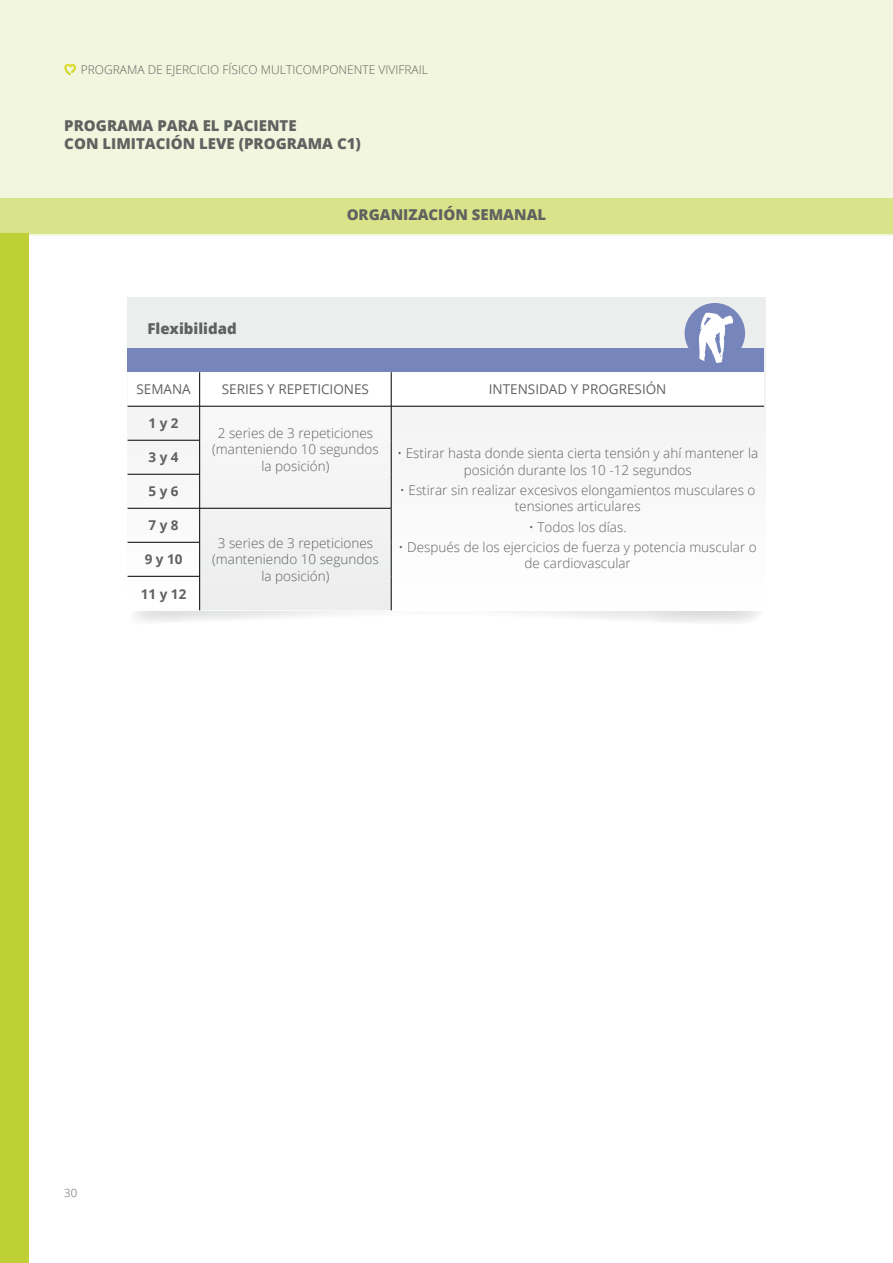
<style>
.page{position:relative;width:893px;height:1263px;background:#fff}
.page>*{position:absolute;margin:0;border:0;box-sizing:border-box;transform-origin:0 0}
.t1{font:800 15px/18px "Open Sans";color:#5f625f}
.t2{font:300 13.5px/16.2px "Open Sans";color:#5f625f;text-align:center}
.t3{font:13.5px "Open Sans";color:#5f625f}
.t4{font:700 13.5px "Open Sans";color:#5f625f}
.t5{font:300 12px "Open Sans";color:#5f625f}
.t6{font:300 11.25px "Open Sans";color:#5f625f}
</style>
<div class="page">
<div style="left:0;top:0;width:893px;height:235px;background:#f3f6de"></div>
<div style="left:0;top:198px;width:893px;height:36px;background:#d9e38a"></div>
<div style="left:0;top:234px;width:28px;height:1029px;background:#bfd037"></div>
<div style="left:128px;top:298px;width:636px;height:51px;background:#eceded"></div>
<div style="left:128px;top:349px;width:636px;height:23px;background:#7685bc"></div>
<svg style="left:128px;top:372px;width:638px;height:251px"></svg>
<div style="left:391px;top:406px;width:373px;height:204px;background:#f9f9f9"></div>
<hr style="left:199px;top:372px;width:1px;height:34px;background:#000">
<hr style="left:391px;top:372px;width:1px;height:34px;background:#000">
<hr style="left:128px;top:406px;width:72px;height:1px;background:#000">
<hr style="left:200px;top:406px;width:191px;height:1px;background:#000">
<hr style="left:199px;top:406px;width:1px;height:34px;background:#000">
<hr style="left:391px;top:406px;width:373px;height:1px;background:#000">
<hr style="left:391px;top:406px;width:1px;height:34px;background:#000">
<hr style="left:128px;top:440px;width:72px;height:1px;background:#000">
<hr style="left:199px;top:440px;width:1px;height:34px;background:#000">
<hr style="left:391px;top:440px;width:1px;height:34px;background:#000">
<hr style="left:128px;top:474px;width:72px;height:1px;background:#000">
<hr style="left:199px;top:474px;width:1px;height:34px;background:#000">
<hr style="left:391px;top:474px;width:1px;height:34px;background:#000">
<hr style="left:128px;top:508px;width:72px;height:1px;background:#000">
<hr style="left:200px;top:508px;width:191px;height:1px;background:#000">
<hr style="left:199px;top:508px;width:1px;height:34px;background:#000">
<hr style="left:391px;top:508px;width:1px;height:34px;background:#000">
<hr style="left:128px;top:542px;width:72px;height:1px;background:#000">
<hr style="left:199px;top:542px;width:1px;height:34px;background:#000">
<hr style="left:391px;top:542px;width:1px;height:34px;background:#000">
<hr style="left:128px;top:576px;width:72px;height:1px;background:#000">
<hr style="left:199px;top:576px;width:1px;height:34px;background:#000">
<hr style="left:391px;top:576px;width:1px;height:34px;background:#000">
<svg style="left:685px;top:303px;width:60px;height:60px"></svg>
<svg style="left:64px;top:64px;width:12px;height:11px"></svg>
<p class="t5" style="left:81px;top:62px;width:349px">PROGRAMA DE EJERCICIO FÍSICO MULTICOMPONENTE VIVIFRAIL</p>
<p class="t1" style="left:64px;top:116px;width:298px">PROGRAMA PARA EL PACIENTE<br>CON LIMITACIÓN LEVE (PROGRAMA C1)</p>
<p class="t1" style="left:147px;top:319px;width:91px">Flexibilidad</p>
<p class="t1" style="left:347px;top:205px;width:201px">ORGANIZACIÓN SEMANAL</p>
<p class="t3" style="left:136px;top:380px;width:56px">SEMANA</p>
<p class="t3" style="left:222px;top:380px;width:149px">SERIES Y REPETICIONES</p>
<p class="t3" style="left:489px;top:380px;width:179px">INTENSIDAD Y PROGRESIÓN</p>
<p class="t4" style="left:149px;top:414px;width:32px">1 y 2</p>
<p class="t2" style="left:212px;top:425px;width:168px">2 series de 3 repeticiones (manteniendo 10 segundos la posición)</p>
<p class="t2" style="left:397px;top:445px;width:363px">• Estirar hasta donde sienta cierta tensión y ahí mantener la posición durante los 10 -12 segundos</p>
<p class="t2" style="left:400px;top:482px;width:357px">• Estirar sin realizar excesivos elongamientos musculares o tensiones articulares</p>
<p class="t2" style="left:529px;top:518px;width:99px">• Todos los días.</p>
<p class="t2" style="left:399px;top:539px;width:360px">• Después de los ejercicios de fuerza y potencia muscular o de cardiovascular</p>
<p class="t4" style="left:149px;top:448px;width:32px">3 y 4</p>
<p class="t4" style="left:149px;top:482px;width:32px">5 y 6</p>
<p class="t4" style="left:149px;top:516px;width:32px">7 y 8</p>
<p class="t2" style="left:212px;top:535px;width:168px">3 series de 3 repeticiones (manteniendo 10 segundos la posición)</p>
<p class="t4" style="left:145px;top:550px;width:39px">9 y 10</p>
<p class="t4" style="left:141px;top:584px;width:47px">11 y 12</p>
<p class="t6" style="left:64px;top:1185px;width:14px">30</p>
</div>
